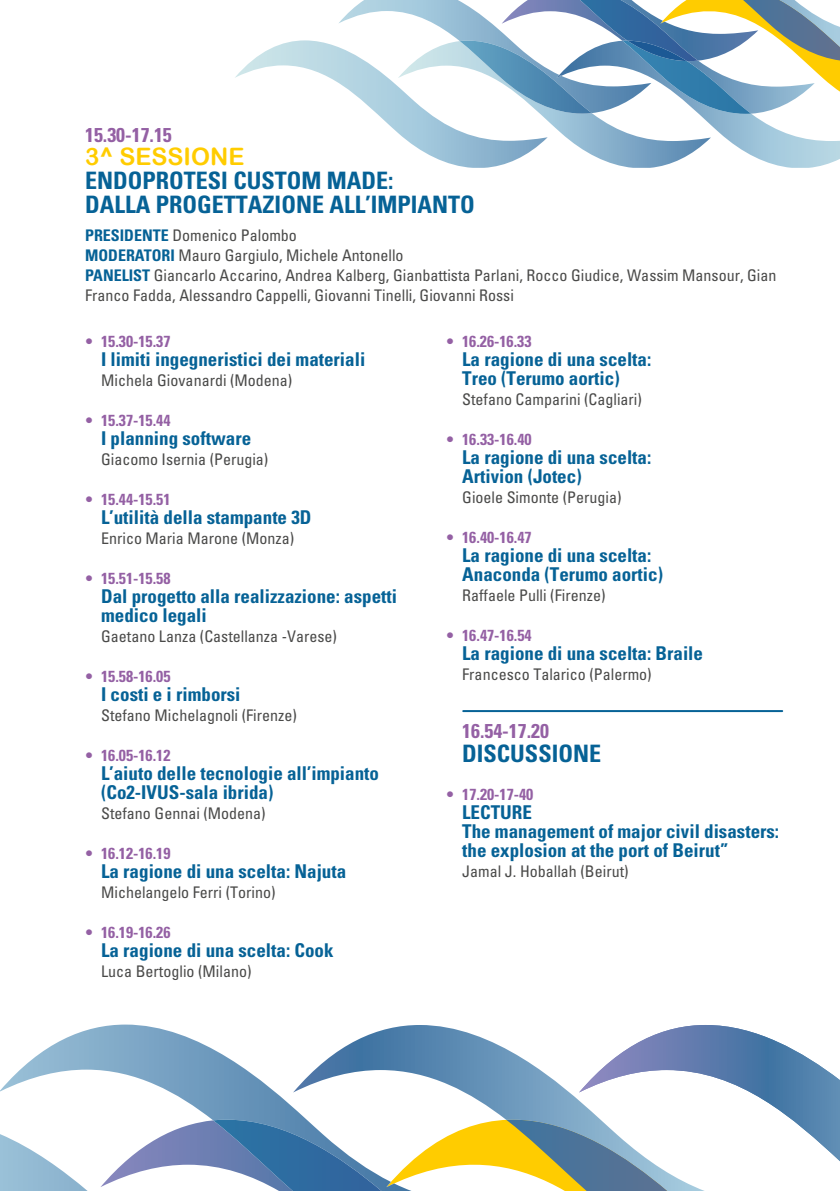
<style>
.page{position:relative;width:840px;height:1191px;background:#fff}
.page>*{position:absolute;margin:0;border:0;box-sizing:border-box;transform-origin:0 0}
.t1{font:700 condensed 24px/24px "Univers LT Std";color:#066296}
.t2{font:24px "Arial Rounded MT Bold";color:#fc0}
.t3{font:700 condensed 20px "Univers LT Std";color:#9460a4}
.t4{font:700 condensed 19px/19px "Univers LT Std";color:#066296}
.t5{font:condensed 16px/20px "Univers LT Std";color:#4a4a49}
.t6{font:700 condensed 16px "Univers LT Std";color:#9460a4}
.s1{font-weight:700;color:#066296}
.s2{font-weight:900;font-stretch:normal}
</style>
<div class="page">
<svg style="left:411px;top:1025px;width:95px;height:152px"></svg>
<svg style="left:506px;top:1025px;width:333px;height:166px"></svg>
<svg style="left:0;top:1024px;width:411px;height:167px"></svg>
<svg style="left:213px;top:1119px;width:168px;height:72px"></svg>
<svg style="left:235px;top:0;width:162px;height:132px"></svg>
<svg style="left:397px;top:0;width:442px;height:168px"></svg>
<hr style="left:463px;top:710px;width:318px;height:2px;background:#066296">
<p class="t3" style="left:85px;top:123px;width:88px">15.30-17.15</p>
<h1 class="t2" style="left:85px;top:142px;width:161px">3^ SESSIONE</h1>
<h1 class="t1" style="left:85px;top:168px;width:391px">ENDOPROTESI CUSTOM MADE:<br>DALLA PROGETTAZIONE ALL’IMPIANTO</h1>
<p class="t5" style="left:85px;top:225px;width:692px"><span class="s1">PRESIDENTE</span> Domenico Palombo<br><span class="s1">MODERATORI</span> Mauro Gargiulo, Michele Antonello<br><span class="s1">PANELIST</span> Giancarlo Accarino, Andrea Kalberg, Gianbattista Parlani, Rocco Giudice, Wassim Mansour, Gian Franco Fadda, Alessandro Cappelli, Giovanni Tinelli, Giovanni Rossi</p>
<p class="t6" style="left:85px;top:331px;width:87px"><span class="s2">•</span> 15.30-15.37</p>
<p class="t4" style="left:101px;top:349px;width:265px">I limiti ingegneristici dei materiali</p>
<p class="t5" style="left:101px;top:370px;width:193px">Michela Giovanardi (Modena)</p>
<p class="t6" style="left:85px;top:410px;width:87px"><span class="s2">•</span> 15.37-15.44</p>
<p class="t4" style="left:101px;top:428px;width:151px">I planning software</p>
<p class="t5" style="left:101px;top:449px;width:169px">Giacomo Isernia (Perugia)</p>
<p class="t6" style="left:85px;top:489px;width:87px"><span class="s2">•</span> 15.44-15.51</p>
<p class="t4" style="left:101px;top:507px;width:212px">L’utilità della stampante 3D</p>
<p class="t5" style="left:101px;top:528px;width:194px">Enrico Maria Marone (Monza)</p>
<p class="t6" style="left:85px;top:568px;width:87px"><span class="s2">•</span> 15.51-15.58</p>
<p class="t4" style="left:101px;top:586px;width:297px">Dal progetto alla realizzazione: aspetti medico legali</p>
<p class="t5" style="left:101px;top:626px;width:237px">Gaetano Lanza (Castellanza -Varese)</p>
<p class="t6" style="left:85px;top:666px;width:87px"><span class="s2">•</span> 15.58-16.05</p>
<p class="t4" style="left:101px;top:684px;width:141px">I costi e i rimborsi</p>
<p class="t5" style="left:101px;top:705px;width:197px">Stefano Michelagnoli (Firenze)</p>
<p class="t6" style="left:85px;top:745px;width:87px"><span class="s2">•</span> 16.05-16.12</p>
<p class="t4" style="left:101px;top:763px;width:279px">L’aiuto delle tecnologie all’impianto (Co2-IVUS-sala ibrida)</p>
<p class="t5" style="left:101px;top:803px;width:166px">Stefano Gennai (Modena)</p>
<p class="t6" style="left:85px;top:843px;width:87px"><span class="s2">•</span> 16.12-16.19</p>
<p class="t4" style="left:101px;top:861px;width:246px">La ragione di una scelta: Najuta</p>
<p class="t5" style="left:101px;top:882px;width:176px">Michelangelo Ferri (Torino)</p>
<p class="t6" style="left:85px;top:922px;width:87px"><span class="s2">•</span> 16.19-16.26</p>
<p class="t4" style="left:101px;top:940px;width:234px">La ragione di una scelta: Cook</p>
<p class="t5" style="left:101px;top:961px;width:152px">Luca Bertoglio (Milano)</p>
<p class="t6" style="left:446px;top:331px;width:87px"><span class="s2">•</span> 16.26-16.33</p>
<p class="t4" style="left:462px;top:349px;width:190px">La ragione di una scelta:<br>Treo (Terumo aortic)</p>
<p class="t5" style="left:462px;top:389px;width:181px">Stefano Camparini (Cagliari)</p>
<p class="t6" style="left:446px;top:429px;width:87px"><span class="s2">•</span> 16.33-16.40</p>
<p class="t4" style="left:462px;top:447px;width:190px">La ragione di una scelta:<br>Artivion (Jotec)</p>
<p class="t5" style="left:462px;top:487px;width:161px">Gioele Simonte (Perugia)</p>
<p class="t6" style="left:446px;top:527px;width:87px"><span class="s2">•</span> 16.40-16.47</p>
<p class="t4" style="left:462px;top:545px;width:202px">La ragione di una scelta:<br>Anaconda (Terumo aortic)</p>
<p class="t5" style="left:462px;top:585px;width:145px">Raffaele Pulli (Firenze)</p>
<p class="t6" style="left:446px;top:625px;width:87px"><span class="s2">•</span> 16.47-16.54</p>
<p class="t4" style="left:462px;top:643px;width:242px">La ragione di una scelta: Braile</p>
<p class="t5" style="left:462px;top:664px;width:191px">Francesco Talarico (Palermo)</p>
<p class="t3" style="left:462px;top:718px;width:88px">16.54-17.20</p>
<h1 class="t1" style="left:462px;top:741px;width:140px">DISCUSSIONE</h1>
<p class="t6" style="left:446px;top:784px;width:89px"><span class="s2">•</span> 17.20-17-40</p>
<p class="t4" style="left:462px;top:802px;width:318px">LECTURE<br>The management of major civil disasters: the explosion at the port of Beirut”</p>
<p class="t5" style="left:462px;top:861px;width:168px">Jamal J. Hoballah (Beirut)</p>
</div>
